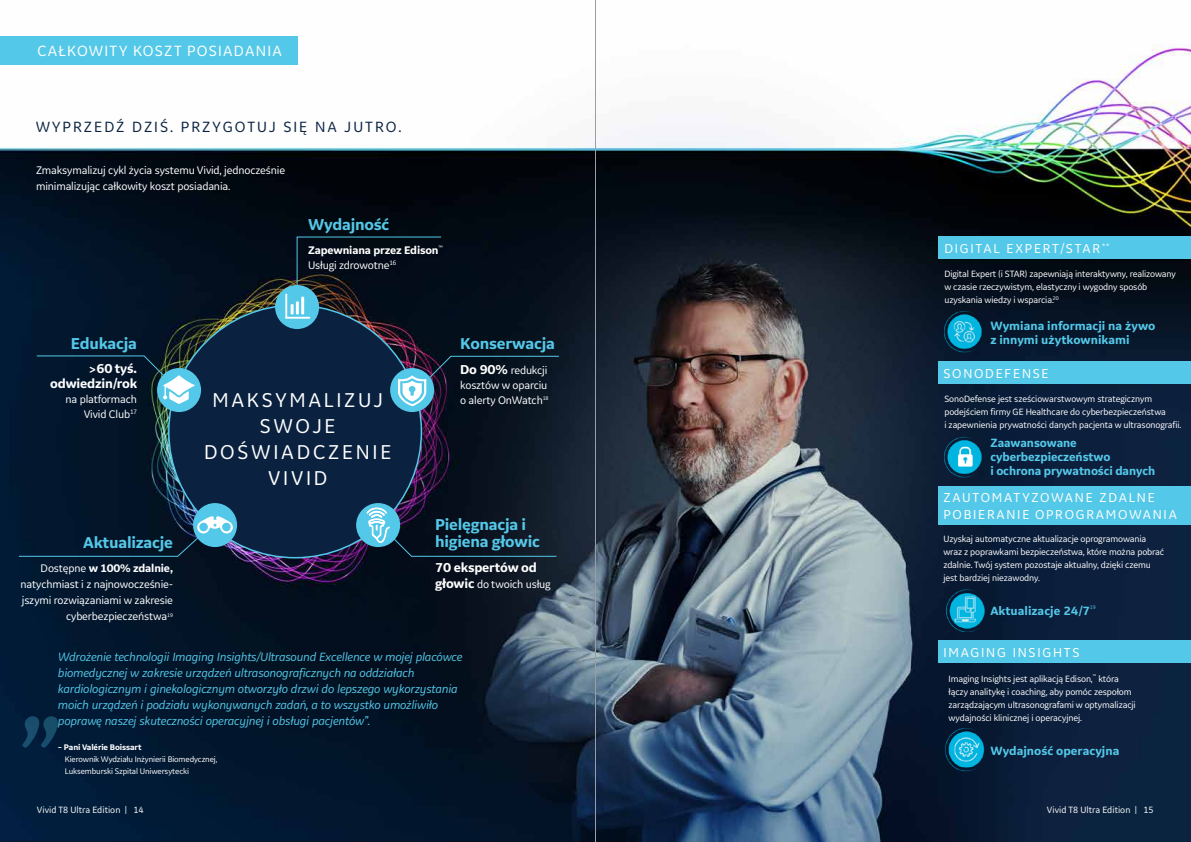
<style>
.page{position:relative;width:1191px;height:842px;background:#fff}
.page>*{position:absolute;margin:0;border:0;box-sizing:border-box;transform-origin:0 0}
.t1{font:italic 135.2px "GE Inspira Sans";color:#54c8e8}
.t2{font:20.9px/26px "GE Inspira Sans";letter-spacing:.13em;color:#fff;text-align:center}
.t3{font:700 16.5px/17px "GE Inspira Sans";letter-spacing:-.015em;color:#54c8e8}
.t4{font:15.5px "GE Inspira Sans";letter-spacing:.13em;color:#0a2240}
.t5{font:15.5px "GE Inspira Sans";letter-spacing:.08em;color:#fff}
.t6{font:13.5px/17px "GE Inspira Sans";letter-spacing:.13em;color:#fff}
.t7{font:700 13.5px/15px "GE Inspira Sans";letter-spacing:-.015em;color:#fff;text-align:right}
.t8{font:italic 12.5px/16px "GE Inspira Sans";letter-spacing:-.015em;color:#54c8e8}
.t9{font:700 12.5px/14px "GE Inspira Sans";color:#54c8e8}
.t10{font:11.5px/16px "GE Inspira Sans";letter-spacing:-.015em;color:#fff;text-align:right}
.t11{font:700 11.5px/15px "GE Inspira Sans";letter-spacing:-.015em;color:#fff}
.t12{font:9.5px/13px "GE Inspira Sans";letter-spacing:-.015em;color:#fff}
.t13{font:9.5px "GE Inspira Sans";letter-spacing:.005em;color:#fff}
.t14{font:8.5px/12px "GE Inspira Sans";letter-spacing:-.015em;color:#fff}
.t15{font:700 8.5px "GE Inspira Sans";letter-spacing:-.015em;color:#fff}
.t16{font:5.5px "GE Inspira Sans";color:#54c8e8}
.s1{font-weight:400}
.s2{font-weight:700;font-size:13.5px}
.s3{font-weight:700}
</style>
<div class="page">
<img style="left:0;top:36px;width:1191px;height:806px">
<div style="left:938px;top:237px;width:253px;height:22px;background:#54c8e8"></div>
<div style="left:938px;top:361px;width:253px;height:23px;background:#54c8e8"></div>
<div style="left:938px;top:641px;width:253px;height:22px;background:#54c8e8"></div>
<div style="left:938px;top:486px;width:253px;height:38px;background:#54c8e8"></div>
<div style="left:169px;top:305px;width:252px;height:253px;background:#0a2240;border-radius:50%"></div>
<div style="left:390px;top:368px;width:44px;height:44px;background:#54c8e8;border-radius:50%"></div>
<div style="left:356px;top:503px;width:44px;height:44px;background:#54c8e8;border-radius:50%"></div>
<div style="left:193px;top:503px;width:44px;height:44px;background:#54c8e8;border-radius:50%"></div>
<div style="left:157px;top:368px;width:44px;height:44px;background:#54c8e8;border-radius:50%"></div>
<svg style="left:36px;top:355px;width:159px;height:49px;background:#1e3a4c"></svg>
<svg style="left:398px;top:356px;width:161px;height:50px;background:#213343"></svg>
<svg style="left:366px;top:507px;width:191px;height:50px;background:#1b2e3e"></svg>
<svg style="left:18px;top:516px;width:215px;height:41px;background:#153147"></svg>
<div style="left:0;top:36px;width:297px;height:29px;background:#54c8e8"></div>
<img style="left:936px;top:729px;width:63px;height:42px">
<img style="left:946px;top:589px;width:41px;height:42px">
<img style="left:944px;top:304px;width:51px;height:51px">
<div style="left:275px;top:285px;width:44px;height:44px;background:#54c8e8;border-radius:50%"></div>
<svg style="left:285px;top:237px;width:157px;height:82px;background:#12212c"></svg>
<img style="left:944px;top:429px;width:51px;height:52px">
<hr style="left:595px;top:0;width:1px;height:842px;background:#989ea4">
<h3 class="t5" style="left:38px;top:42px;width:246px">CAŁKOWITY KOSZT POSIADANIA</h3>
<h3 class="t4" style="left:36px;top:117px;width:367px">WYPRZEDŹ DZIŚ. PRZYGOTUJ SIĘ NA JUTRO.</h3>
<p class="t10" style="left:36px;top:162px;width:251px;text-align:left">Zmaksymalizuj cykl życia systemu Vivid, jednocześnie minimalizując całkowity koszt posiadania.</p>
<h3 class="t3" style="left:308px;top:215px;width:83px">Wydajność</h3>
<p class="t11" style="left:308px;top:242px;width:136px">Zapewniana przez Edison<sup>™<br></sup><span class="s1">Usługi zdrowotne</span><sup>16</sup></p>
<h3 class="t3" style="left:71px;top:334px;width:68px">Edukacja</h3>
<h3 class="t7" style="left:50px;top:361px;width:88px">&gt;60 tyś. odwiedzin/rok</h3>
<p class="t10" style="left:66px;top:391px;width:73px;line-height:15px">na platformach<br>Vivid Club<sup>17</sup></p>
<h2 class="t2" style="left:204px;top:387px;width:189px">MAKSYMALIZUJ<br>SWOJE<br>DOŚWIADCZENIE<br>VIVID</h2>
<h3 class="t3" style="left:460px;top:334px;width:96px">Konserwacja</h3>
<p class="t10" style="left:460px;top:362px;width:90px;line-height:15px;text-align:justify"><span class="s2">Do 90%</span> redukcji kosztów w oparciu o alerty OnWatch<sup>18</sup></p>
<h3 class="t3" style="left:83px;top:533px;width:91px">Aktualizacje</h3>
<p class="t10" style="left:20px;top:560px;width:154px">Dostępne <span class="s3">w 100% zdalnie, </span>natychmiast i z najnowocześnie&shy;jszymi rozwiązaniami w zakresie cyberbezpieczeństwa<sup>19</sup></p>
<h3 class="t3" style="left:435px;top:516px;width:106px">Pielęgnacja i higiena głowic</h3>
<h3 class="t7" style="left:435px;top:560px;width:103px">70 ekspertów od</h3>
<p class="t10" style="left:435px;top:576px;width:117px"><span class="s2">głowic</span> do twoich usług</p>
<p class="t8" style="left:58px;top:648px;width:406px">Wdrożenie technologii Imaging Insights/Ultrasound Excellence w mojej placówce biomedycznej w zakresie urządzeń ultrasonograficznych na oddziałach kardiologicznym i ginekologicznym otworzyło drzwi do lepszego wykorzystania moich urządzeń i podziału wykonywanych zadań, a to wszystko umożliwiło poprawę naszej skuteczności operacyjnej i obsługi pacjentów”.</p>
<p class="t15" style="left:58px;top:742px;width:85px">– Pani Valérie Boissart</p>
<p class="t14" style="left:65px;top:753px;width:154px">Kierownik Wydziału Inżynierii Biomedycznej,<br>Luksemburski Szpital Uniwersytecki</p>
<h1 class="t1" style="left:24px;top:602px;width:45px">„</h1>
<h3 class="t6" style="left:944px;top:240px;width:166px">DIGITAL EXPERT/STAR<sup>**</sup></h3>
<p class="t12" style="left:944px;top:268px;width:233px">Digital Expert (i STAR) zapewniają interaktywny, realizowany w czasie rzeczywistym, elastyczny i wygodny sposób uzyskania wiedzy i wsparcia.<sup>20</sup></p>
<h3 class="t9" style="left:990px;top:318px;width:167px">Wymiana informacji na żywo z innymi użytkownikami</h3>
<h3 class="t6" style="left:943px;top:364px;width:107px">SONODEFENSE</h3>
<p class="t12" style="left:944px;top:392px;width:238px">SonoDefense jest sześciowarstwowym strategicznym podejściem firmy GE Healthcare do cyberbezpieczeństwa<br>i zapewnienia prywatności danych pacjenta w ultrasonografii.</p>
<h3 class="t9" style="left:990px;top:435px;width:166px">Zaawansowane cyberbezpieczeństwo<br>i ochrona prywatności danych</h3>
<h3 class="t6" style="left:943px;top:488px;width:235px">ZAUTOMATYZOWANE ZDALNE<br>POBIERANIE OPROGRAMOWANIA</h3>
<p class="t12" style="left:943px;top:532px;width:222px">Uzyskaj automatyczne aktualizacje oprogramowania wraz z poprawkami bezpieczeństwa, które można pobrać zdalnie. Twój system pozostaje aktualny, dzięki czemu jest bardziej niezawodny.</p>
<h3 class="t9" style="left:990px;top:603px;width:101px">Aktualizacje 24/7</h3>
<p class="t16" style="left:1090px;top:604px;width:7px">19</p>
<h3 class="t6" style="left:943px;top:644px;width:137px">IMAGING INSIGHTS</h3>
<p class="t12" style="left:948px;top:672px;width:189px">Imaging Insights jest aplikacją Edison,<sup>™</sup> która łączy analitykę i coaching, aby pomóc zespołom zarządzającym ultrasonografami w optymalizacji wydajności klinicznej i operacyjnej.</p>
<h3 class="t9" style="left:990px;top:743px;width:131px">Wydajność operacyjna</h3>
<p class="t13" style="left:37px;top:804px;width:108px">Vivid T8 Ultra Edition | 14</p>
<p class="t13" style="left:1046px;top:804px;width:108px">Vivid T8 Ultra Edition | 15</p>
</div>
